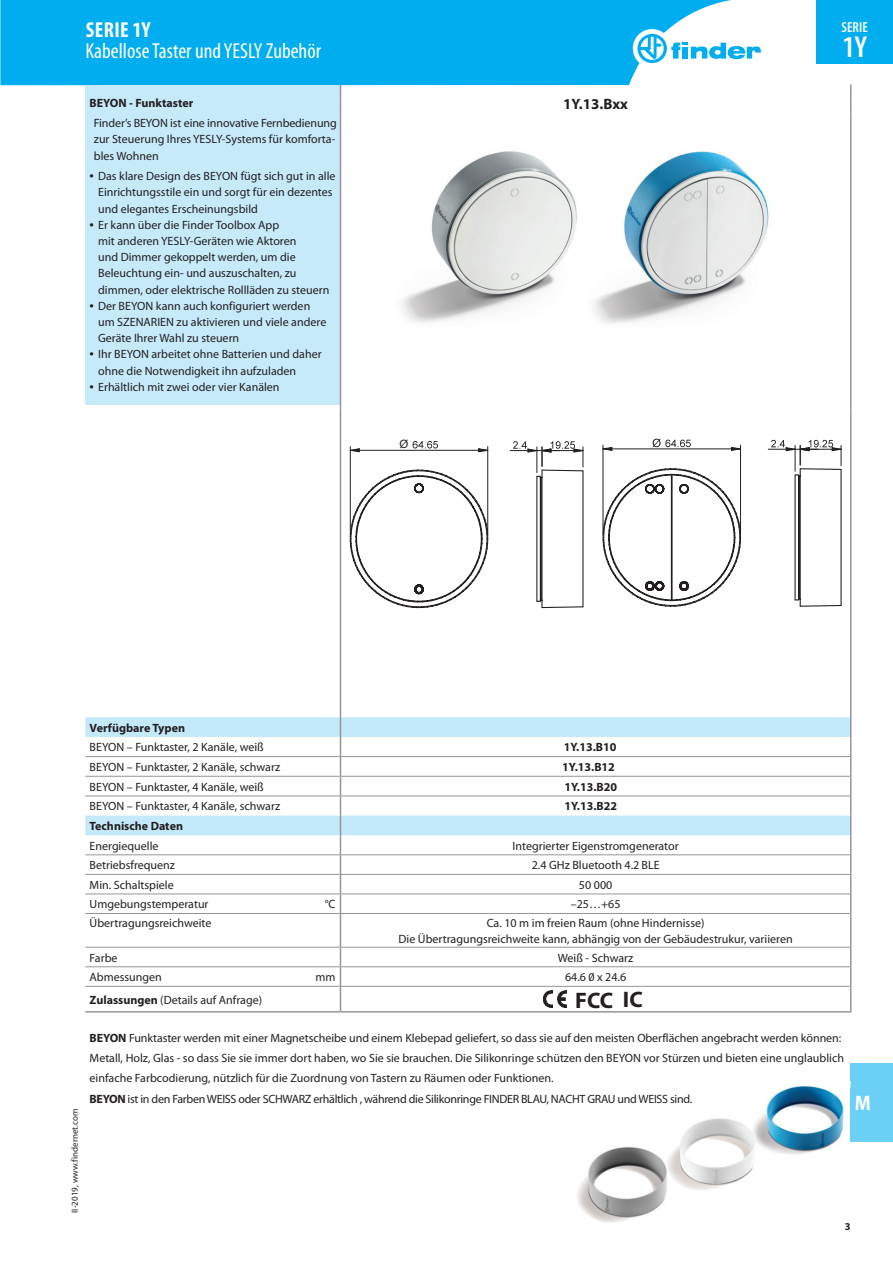
<style>
.page{position:relative;width:893px;height:1263px;background:#fff}
.page>*{position:absolute;margin:0;border:0;box-sizing:border-box;transform-origin:0 0}
.t1{font:600 condensed 30.3px "Myriad Pro";color:#fff}
.t2{font:700 22.5px "Myriad Pro";color:#231f20}
.t3{font:condensed 21.75px "Myriad Pro";color:#fff}
.t4{font:700 condensed 21.75px "Myriad Pro";letter-spacing:.02em;color:#fff}
.t5{font:700 21px "Myriad Pro";color:#fff;scale:.9 1}
.t6{font:700 15px "Myriad Pro";color:#231f20}
.t7{font:600 condensed 14.55px "Myriad Pro";color:#fff}
.t8{font:12px/16.2px "Myriad Pro";color:#231f20}
.t9{font:700 12px "Myriad Pro";color:#231f20}
.t10{font:11.55px "Arial MT Std";color:#231f20}
.t11{font:700 10.5px "Myriad Pro";color:#231f20}
.t12{font:9px "Myriad Pro";color:#231f20}
.s1{font-size:15.75px}
.s2{font-weight:700}
</style>
<div class="page">
<div style="left:0;top:0;width:731px;height:85px;background:#00aeef"></div>
<div style="left:633px;top:29px;width:38px;height:39px;background:#fff;border-radius:50%"></div>
<svg style="left:637px;top:34px;width:124px;height:29px"></svg>
<div style="left:816px;top:0;width:77px;height:64px;background:#00aeef"></div>
<div style="left:850px;top:1063px;width:43px;height:79px;background:#6bcff6"></div>
<div style="left:85px;top:85px;width:256px;height:319px;background:#c6eafa"></div>
<svg style="left:85px;top:717px;width:765px;height:118px"></svg>
<svg style="left:850px;top:84px;width:1px;height:29px"></svg>
<hr style="left:85px;top:913px;width:255px;height:1px;background:#939598">
<hr style="left:85px;top:947px;width:255px;height:1px;background:#939598">
<hr style="left:850px;top:113px;width:1px;height:296px;background:#939598">
<hr style="left:850px;top:409px;width:1px;height:308px;background:#939598">
<hr style="left:85px;top:854px;width:255px;height:1px;background:#939598">
<hr style="left:85px;top:874px;width:255px;height:1px;background:#939598">
<hr style="left:85px;top:893px;width:255px;height:1px;background:#939598">
<hr style="left:85px;top:1011px;width:255px;height:1px;background:#939598">
<hr style="left:340px;top:113px;width:1px;height:296px;background:#939598">
<hr style="left:340px;top:409px;width:1px;height:308px;background:#939598">
<svg style="left:340px;top:84px;width:1px;height:29px"></svg>
<svg style="left:340px;top:717px;width:1px;height:196px"></svg>
<hr style="left:340px;top:854px;width:510px;height:1px;background:#939598">
<hr style="left:340px;top:874px;width:510px;height:1px;background:#939598">
<hr style="left:340px;top:893px;width:510px;height:1px;background:#939598">
<hr style="left:340px;top:1011px;width:511px;height:1px;background:#939598">
<hr style="left:340px;top:913px;width:510px;height:1px;background:#939598">
<hr style="left:340px;top:947px;width:510px;height:1px;background:#939598">
<hr style="left:340px;top:914px;width:1px;height:33px;background:#939598">
<hr style="left:850px;top:913px;width:1px;height:34px;background:#939598">
<svg style="left:340px;top:947px;width:1px;height:64px"></svg>
<svg style="left:850px;top:947px;width:1px;height:64px"></svg>
<hr style="left:85px;top:966px;width:255px;height:1px;background:#939598">
<hr style="left:340px;top:966px;width:510px;height:1px;background:#939598">
<hr style="left:85px;top:986px;width:255px;height:1px;background:#939598">
<hr style="left:340px;top:986px;width:510px;height:1px;background:#939598">
<svg style="left:850px;top:717px;width:1px;height:196px"></svg>
<hr style="left:85px;top:756px;width:255px;height:1px;background:#939598">
<hr style="left:340px;top:756px;width:510px;height:1px;background:#939598">
<hr style="left:85px;top:776px;width:255px;height:1px;background:#939598">
<hr style="left:340px;top:776px;width:510px;height:1px;background:#939598">
<hr style="left:85px;top:795px;width:255px;height:1px;background:#939598">
<hr style="left:340px;top:795px;width:510px;height:1px;background:#939598">
<img style="left:401px;top:151px;width:368px;height:173px">
<svg style="left:603px;top:468px;width:139px;height:139px"></svg>
<hr style="left:740px;top:445px;width:1px;height:89px;background:#231f20">
<hr style="left:603px;top:445px;width:1px;height:89px;background:#231f20">
<svg style="left:653px;top:438px;width:38px;height:9px"></svg>
<svg style="left:731px;top:447px;width:9px;height:4px"></svg>
<svg style="left:603px;top:447px;width:9px;height:4px"></svg>
<hr style="left:603px;top:449px;width:137px;height:1px;background:#231f20">
<svg style="left:771px;top:440px;width:71px;height:167px"></svg>
<hr style="left:768px;top:449px;width:50px;height:1px;background:#231f20">
<svg style="left:350px;top:469px;width:139px;height:139px"></svg>
<hr style="left:487px;top:446px;width:1px;height:89px;background:#231f20">
<hr style="left:350px;top:446px;width:1px;height:89px;background:#231f20">
<svg style="left:413px;top:441px;width:25px;height:7px"></svg>
<svg style="left:478px;top:449px;width:10px;height:3px"></svg>
<svg style="left:350px;top:449px;width:9px;height:3px"></svg>
<hr style="left:350px;top:450px;width:138px;height:1px;background:#231f20">
<svg style="left:513px;top:441px;width:71px;height:167px"></svg>
<hr style="left:510px;top:450px;width:50px;height:1px;background:#231f20">
<svg style="left:543px;top:990px;width:24px;height:17px"></svg>
<img style="left:577px;top:1081px;width:274px;height:142px">
<h3 class="t4" style="left:86px;top:17px;width:66px">SERIE 1Y</h3>
<h3 class="t3" style="left:85px;top:38px;width:237px">Kabellose Taster und YESLY Zubehör</h3>
<p class="t9" style="left:90px;top:95px;width:105px">BEYON - Funktaster</p>
<p class="t8" style="left:94px;top:115px;width:244px;text-align:justify">Finder’s BEYON ist eine innovative Fernbedienung zur Steuerung Ihres YESLY-Systems für komforta&shy;bles Wohnen</p>
<p class="t8" style="left:98px;top:168px;width:239px;text-indent:-9px"><span class="s1">•</span> Das klare Design des BEYON fügt sich gut in alle<br>Einrichtungsstile ein und sorgt für ein dezentes und elegantes Erscheinungsbild</p>
<p class="t8" style="left:98px;top:216px;width:233px;text-indent:-9px"><span class="s1">•</span> Er kann über die Finder Toolbox App<br>mit anderen YESLY-Geräten wie Aktoren<br>und Dimmer gekoppelt werden, um die Beleuchtung ein- und auszuschalten, zu dimmen, oder elektrische Rollläden zu steuern</p>
<p class="t8" style="left:98px;top:297px;width:230px;text-indent:-9px"><span class="s1">•</span> Der BEYON kann auch konfiguriert werden um SZENARIEN zu aktivieren und viele andere<br>Geräte Ihrer Wahl zu steuern</p>
<p class="t8" style="left:98px;top:346px;width:225px;text-indent:-9px"><span class="s1">•</span> Ihr BEYON arbeitet ohne Batterien und daher ohne die Notwendigkeit ihn aufzuladen</p>
<p class="t8" style="left:90px;top:378px;width:192px"><span class="s1">•</span> Erhältlich mit zwei oder vier Kanälen</p>
<p class="t10" style="left:399px;top:438px;width:10px">Ø</p>
<p class="t6" style="left:563px;top:94px;width:66px">1Y.13.Bxx</p>
<p class="t7" style="left:842px;top:19px;width:28px">SERIE</p>
<h1 class="t1" style="left:842px;top:30px;width:26px">1Y</h1>
<p class="t12" style="left:69px;top:1213px;width:105px;rotate:-90deg">II-2019, www.findernet.com</p>
<p class="t9" style="left:90px;top:720px;width:97px">Verfügbare Typen</p>
<p class="t8" style="left:90px;top:739px;width:176px">BEYON – Funktaster, 2 Kanäle, weiß</p>
<p class="t9" style="left:564px;top:739px;width:54px">1Y.13.B10</p>
<p class="t8" style="left:90px;top:759px;width:192px">BEYON – Funktaster, 2 Kanäle, schwarz</p>
<p class="t9" style="left:562px;top:759px;width:54px">1Y.13.B12</p>
<p class="t8" style="left:90px;top:778px;width:176px">BEYON – Funktaster, 4 Kanäle, weiß</p>
<p class="t9" style="left:564px;top:779px;width:54px">1Y.13.B20</p>
<p class="t8" style="left:90px;top:798px;width:192px">BEYON – Funktaster, 4 Kanäle, schwarz</p>
<p class="t9" style="left:564px;top:798px;width:54px">1Y.13.B22</p>
<p class="t9" style="left:90px;top:818px;width:95px">Technische Daten</p>
<p class="t8" style="left:90px;top:837px;width:70px">Energiequelle</p>
<p class="t8" style="left:513px;top:837px;width:168px">Integrierter Eigenstromgenerator</p>
<p class="t8" style="left:90px;top:857px;width:87px">Betriebsfrequenz</p>
<p class="t8" style="left:532px;top:857px;width:129px">2.4 GHz Bluetooth 4.2 BLE</p>
<p class="t8" style="left:90px;top:876px;width:86px">Min. Schaltspiele</p>
<p class="t8" style="left:579px;top:876px;width:35px">50 000</p>
<p class="t8" style="left:90px;top:896px;width:120px">Umgebungstemperatur</p>
<p class="t8" style="left:325px;top:896px;width:12px">°C</p>
<p class="t8" style="left:571px;top:896px;width:51px">–25…+65</p>
<p class="t8" style="left:90px;top:914px;width:123px">Übertragungsreichweite</p>
<p class="t8" style="left:399px;top:914px;width:396px;text-align:center">Ca. 10 m im freien Raum (ohne Hindernisse)<br>Die Übertragungsreichweite kann, abhängig von der Gebäudestrukur, variieren</p>
<p class="t8" style="left:90px;top:949px;width:29px">Farbe</p>
<p class="t8" style="left:558px;top:949px;width:77px">Weiß - Schwarz</p>
<p class="t8" style="left:90px;top:969px;width:74px">Abmessungen</p>
<p class="t8" style="left:315px;top:969px;width:22px">mm</p>
<p class="t8" style="left:565px;top:969px;width:63px">64.6 0 x 24.6</p>
<p class="t8" style="left:90px;top:991px;width:174px"><span class="s2">Zulassungen</span> (Details auf Anfrage)</p>
<h2 class="t2" style="left:575px;top:985px;width:69px">FCC IC</h2>
<p class="t8" style="left:90px;top:1027px;width:756px;line-height:20.4px"><span class="s2">BEYON</span> Funktaster werden mit einer Magnetscheibe und einem Klebepad geliefert, so dass sie auf den meisten Oberflächen angebracht werden können:<br>Metall, Holz, Glas - so dass Sie sie immer dort haben, wo Sie sie brauchen. Die Silikonringe schützen den BEYON vor Stürzen und bieten eine unglaublich einfache Farbcodierung, nützlich für die Zuordnung von Tastern zu Räumen oder Funktionen.<br><span class="s2">BEYON</span> ist in den Farben WEISS oder SCHWARZ erhältlich , während die Silikonringe FINDER BLAU, NACHT GRAU und WEISS sind.</p>
<h3 class="t5" style="left:855px;top:1089px;width:19px">M</h3>
<p class="t11" style="left:845px;top:1219px;width:7px">3</p>
</div>
